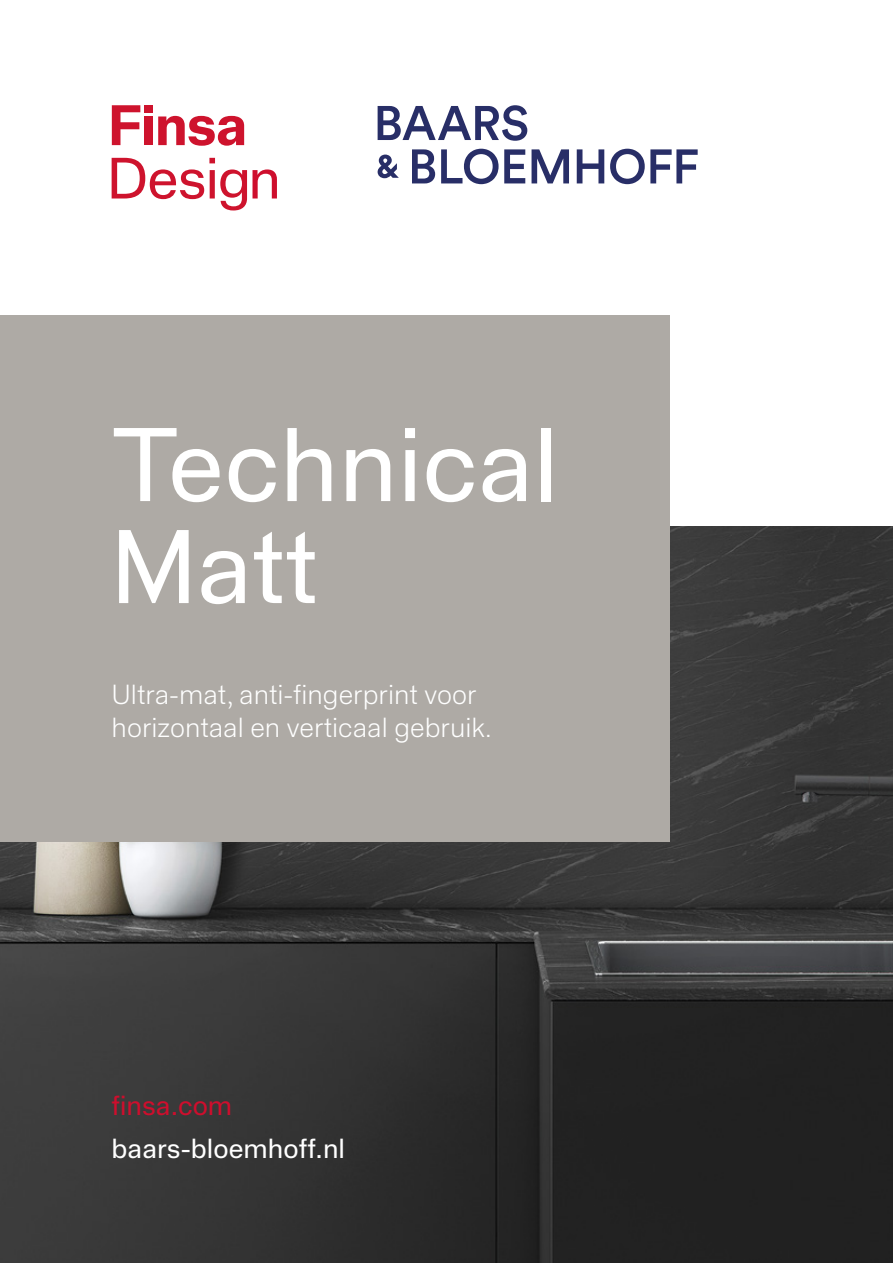
<style>
.page{position:relative;width:893px;height:1263px;background:#fff}
.page>*{position:absolute;margin:0;border:0;box-sizing:border-box;transform-origin:0 0}
.t1{font:102px/102px "Staff Grotesk";color:#fff}
.t2{font:300 27px/32.4px "Staff Grotesk";color:#fff}
.t3{font:27px "Staff Grotesk";color:#fff}
.t4{font:27px "Staff Grotesk";color:#ce0e2d}
</style>
<div class="page">
<img style="left:0;top:527px;width:893px;height:736px">
<div style="left:0;top:316px;width:670px;height:526px;background:#aeaaa5"></div>
<svg style="left:112px;top:158px;width:165px;height:52px"></svg>
<svg style="left:112px;top:105px;width:28px;height:40px"></svg>
<div style="left:145px;top:105px;width:8px;height:7px;background:#ce132d"></div>
<div style="left:145px;top:116px;width:8px;height:29px;background:#ce132d"></div>
<svg style="left:158px;top:116px;width:86px;height:30px"></svg>
<svg style="left:378px;top:105px;width:149px;height:36px"></svg>
<svg style="left:412px;top:149px;width:23px;height:34px"></svg>
<svg style="left:441px;top:149px;width:84px;height:35px"></svg>
<svg style="left:532px;top:149px;width:37px;height:34px"></svg>
<svg style="left:577px;top:149px;width:27px;height:34px"></svg>
<svg style="left:610px;top:149px;width:88px;height:35px"></svg>
<svg style="left:378px;top:155px;width:21px;height:23px"></svg>
<h1 class="t1" style="left:111px;top:413px;width:449px">Technical<br>Matt</h1>
<p class="t2" style="left:112px;top:678px;width:382px">Ultra-mat, anti-fingerprint voor horizontaal en verticaal gebruik.</p>
<p class="t4" style="left:112px;top:1089px;width:122px">finsa.com</p>
<p class="t3" style="left:112px;top:1131px;width:235px">baars-bloemhoff.nl</p>
</div>
